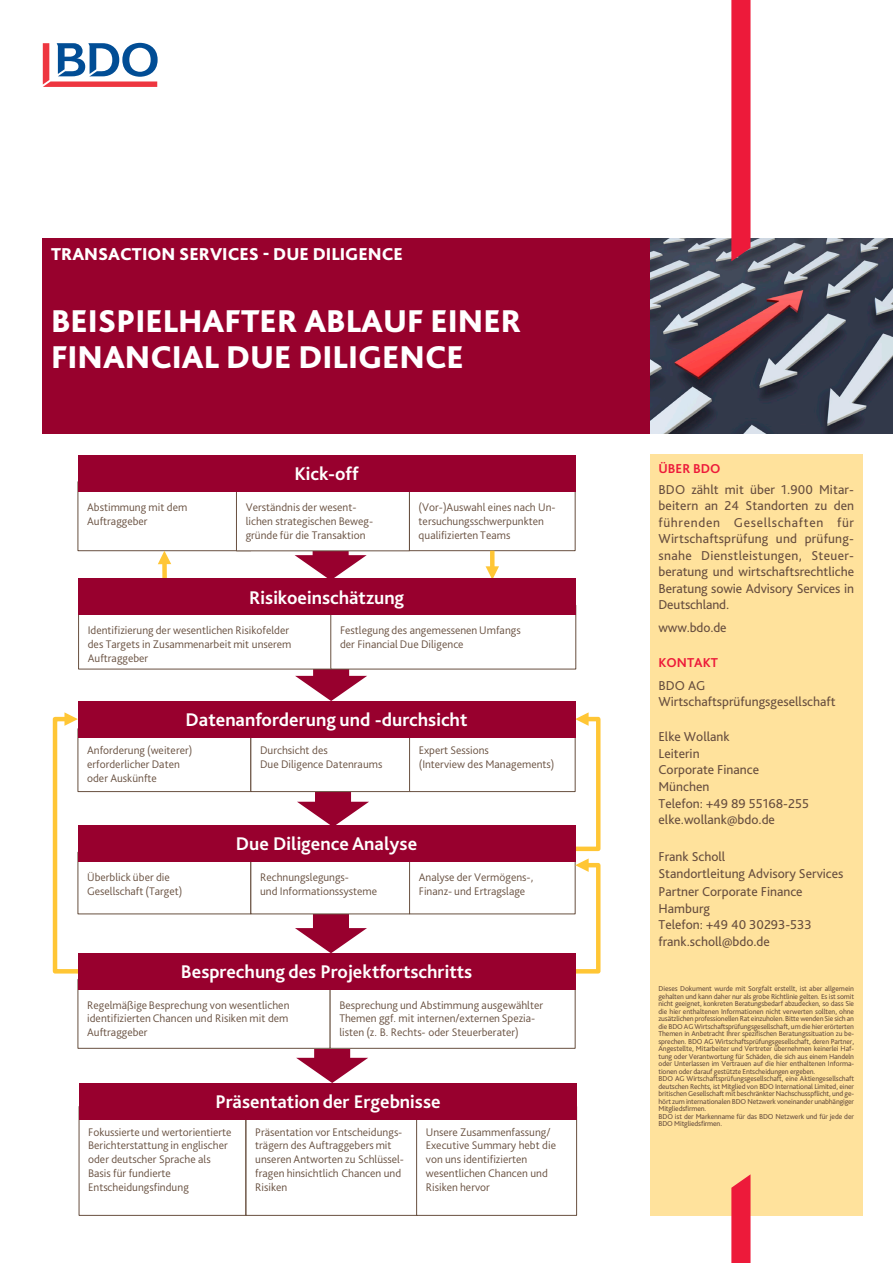
<style>
.page{position:relative;width:893px;height:1263px;background:#fff}
.page>*{position:absolute;margin:0;border:0;box-sizing:border-box;transform-origin:0 0}
.Main_heading{font:800 33px "Bliss Pro";color:#fff}
.t1{font:700 19.2px "Bliss Pro";color:#fff}
.Main_heading_2{font:800 18px "Bliss Pro";color:#fff}
.Body_copy{font:13.5px/16.5px "Bliss Pro";color:#674e3f}
.Sidebar_copy{font:13.5px/16.5px "Bliss Pro";letter-spacing:-.005em;color:#674e3f;text-align:justify}
.Subheadings{font:700 13.5px "Bliss Pro";color:#ed1a3a}
.t2{font:300 11.55px/13.8px "Bliss Pro";color:#685040}
.Disclaimer_copy{font:7.5px/7.5px "Bliss Pro";letter-spacing:-.02em;color:#674e3f;text-align:justify}
</style>
<div class="page">
<svg style="left:43px;top:43px;width:115px;height:44px"></svg>
<img style="left:650px;top:238px;width:243px;height:196px">
<div style="left:650px;top:454px;width:213px;height:761px;background:#ffe29c"></div>
<svg style="left:731px;top:1174px;width:19px;height:89px;background:#ee2e44"></svg>
<svg style="left:731px;top:0;width:19px;height:261px;background:#e81f3e"></svg>
<div style="left:43px;top:238px;width:607px;height:196px;background:#98012d"></div>
<svg style="left:295px;top:914px;width:72px;height:39px"></svg>
<svg style="left:297px;top:792px;width:72px;height:33px"></svg>
<svg style="left:295px;top:669px;width:72px;height:32px"></svg>
<svg style="left:295px;top:551px;width:72px;height:27px"></svg>
<div style="left:77px;top:481px;width:174px;height:70px;border:1px solid #685040"></div>
<div style="left:409px;top:481px;width:167px;height:70px;border:1px solid #685040"></div>
<div style="left:330px;top:605px;width:246px;height:64px;border:1px solid #685040"></div>
<svg style="left:296px;top:1049px;width:72px;height:34px"></svg>
<div style="left:77px;top:979px;width:254px;height:70px;border:1px solid #685040"></div>
<div style="left:330px;top:979px;width:246px;height:70px;border:1px solid #685040"></div>
<div style="left:79px;top:1106px;width:167px;height:110px;border:1px solid #685040"></div>
<div style="left:246px;top:1106px;width:172px;height:110px;border:1px solid #685040"></div>
<div style="left:416px;top:1106px;width:161px;height:110px;border:1px solid #685040"></div>
<div style="left:162px;top:562px;width:5px;height:19px;background:#ffc635"></div>
<svg style="left:158px;top:551px;width:13px;height:13px"></svg>
<div style="left:490px;top:551px;width:5px;height:17px;background:#ffc635"></div>
<svg style="left:486px;top:566px;width:13px;height:12px"></svg>
<svg style="left:52px;top:712px;width:31px;height:262px"></svg>
<svg style="left:571px;top:712px;width:30px;height:264px"></svg>
<div style="left:78px;top:825px;width:497px;height:36px;background:#98002e"></div>
<div style="left:78px;top:578px;width:497px;height:37px;background:#98002e"></div>
<div style="left:78px;top:729px;width:173px;height:62px;background:#fff"></div>
<div style="left:77px;top:728px;width:174px;height:64px;border:1px solid #685040"></div>
<div style="left:250px;top:728px;width:160px;height:64px;border:1px solid #685040"></div>
<div style="left:410px;top:729px;width:165px;height:62px;background:#fff"></div>
<div style="left:409px;top:728px;width:167px;height:64px;border:1px solid #685040"></div>
<div style="left:236px;top:482px;width:173px;height:69px;background:#fff"></div>
<div style="left:236px;top:481px;width:174px;height:70px;border:1px solid #685040"></div>
<div style="left:78px;top:455px;width:497px;height:37px;background:#98002e"></div>
<div style="left:78px;top:701px;width:497px;height:36px;background:#98002e"></div>
<div style="left:78px;top:953px;width:497px;height:36px;background:#98002e"></div>
<div style="left:79px;top:1083px;width:498px;height:36px;background:#98002e"></div>
<p class="Main_heading_2" style="left:51px;top:243px;width:353px">TRANSACTION SERVICES - DUE DILIGENCE</p>
<p class="Main_heading" style="left:51px;top:301px;width:472px">BEISPIELHAFTER ABLAUF EINER</p>
<p class="Main_heading" style="left:51px;top:337px;width:414px">FINANCIAL DUE DILIGENCE</p>
<p class="t1" style="left:294px;top:462px;width:66px">Kick-off</p>
<p class="t2" style="left:87px;top:500px;width:102px">Abstimmung mit dem<br>Auftraggeber</p>
<p class="t2" style="left:419px;top:500px;width:139px">(Vor-)Auswahl eines nach Un&shy;tersuchungsschwerpunkten qualifizierten Teams</p>
<p class="t2" style="left:246px;top:500px;width:129px">Verständnis der wesent&shy;lichen strategischen Beweg&shy;gründe für die Transaktion</p>
<p class="t1" style="left:249px;top:585px;width:157px">Risikoeinschätzung</p>
<p class="t2" style="left:88px;top:623px;width:205px">Identifizierung der wesentlichen Risikofelder des Targets in Zusammenarbeit mit unserem<br>Auftraggeber</p>
<p class="t2" style="left:340px;top:623px;width:182px">Festlegung des angemessenen Umfangs der Financial Due Diligence</p>
<p class="t1" style="left:186px;top:708px;width:283px">Datenanforderung und -durchsicht</p>
<p class="t2" style="left:87px;top:743px;width:107px">Anforderung (weiterer) erforderlicher Daten oder Auskünfte</p>
<p class="t2" style="left:260px;top:743px;width:124px">Durchsicht des<br>Due Diligence Datenraums</p>
<p class="t2" style="left:419px;top:743px;width:137px">Expert Sessions<br>(Interview des Managements)</p>
<p class="t1" style="left:236px;top:832px;width:183px">Due Diligence Analyse</p>
<p class="t2" style="left:87px;top:870px;width:97px">Überblick über die<br>Gesellschaft (Target)</p>
<p class="t2" style="left:260px;top:870px;width:118px">Rechnungslegungs-<br>und Informationssysteme</p>
<p class="t2" style="left:419px;top:870px;width:116px">Analyse der Vermögens-,<br>Finanz- und Ertragslage</p>
<p class="t1" style="left:181px;top:960px;width:293px">Besprechung des Projektfortschritts</p>
<p class="t2" style="left:87px;top:997px;width:204px;text-align:justify">Regelmäßige Besprechung von wesentlichen identifizierten Chancen und Risiken mit dem Auftraggeber</p>
<p class="t2" style="left:339px;top:997px;width:205px">Besprechung und Abstimmung ausgewählter<br>Themen ggf. mit internen/externen Spezia&shy;listen (z. B. Rechts- oder Steuerberater)</p>
<p class="t1" style="left:215px;top:1090px;width:227px">Präsentation der Ergebnisse</p>
<p class="t2" style="left:88px;top:1125px;width:145px">Fokussierte und wertorientierte<br>Berichterstattung in englischer oder deutscher Sprache als<br>Basis für fundierte<br>Entscheidungsfindung</p>
<p class="t2" style="left:255px;top:1125px;width:150px">Präsentation vor Entscheidungs&shy;trägern des Auftraggebers mit unseren Antworten zu Schlüssel&shy;fragen hinsichtlich Chancen und<br>Risiken</p>
<p class="t2" style="left:426px;top:1125px;width:132px">Unsere Zusammenfassung/<br>Executive Summary hebt die von uns identifizierten wesentlichen Chancen und<br>Risiken hervor</p>
<p class="Subheadings" style="left:658px;top:460px;width:64px">ÜBER BDO</p>
<p class="Sidebar_copy" style="left:658px;top:481px;width:197px">BDO zählt mit über 1.900 Mitar&shy;beitern an 24 Standorten zu den führenden Gesellschaften für Wirtschaftsprüfung und prüfung&shy;snahe Dienstleistungen, Steuer&shy;beratung und wirtschaftsrechtliche Beratung sowie Advisory Services in Deutschland.</p>
<p class="Body_copy" style="left:658px;top:619px;width:70px">www.bdo.de</p>
<p class="Subheadings" style="left:658px;top:654px;width:61px">KONTAKT</p>
<p class="Body_copy" style="left:658px;top:677px;width:48px">BDO AG</p>
<p class="Body_copy" style="left:658px;top:693px;width:179px">Wirtschaftsprüfungsgesellschaft</p>
<p class="Body_copy" style="left:658px;top:728px;width:152px">Elke Wollank<br>Leiterin<br>Corporate Finance<br>München<br>Telefon: +49 89 55168-255 elke.wollank@bdo.de</p>
<p class="Body_copy" style="left:658px;top:848px;width:186px">Frank Scholl<br>Standortleitung Advisory Services</p>
<p class="Body_copy" style="left:658px;top:883px;width:155px">Partner Corporate Finance<br>Hamburg<br>Telefon: +49 40 30293-533 frank.scholl@bdo.de</p>
<p class="Disclaimer_copy" style="left:658px;top:985px;width:197px">Dieses Dokument wurde mit Sorgfalt erstellt, ist aber allgemein gehalten und kann daher nur als grobe Richtlinie gelten. Es ist somit nicht geeignet, konkreten Beratungsbedarf abzudecken, so dass Sie die hier enthaltenen Informationen nicht verwerten sollten, ohne zusätzlichen professionellen Rat einzuholen. Bitte wenden Sie sich an die BDO AG Wirtschaftsprüfungsgesellschaft, um die hier erörterten Themen in Anbetracht Ihrer spezifischen Beratungssituation zu be&shy;sprechen. BDO AG Wirtschaftsprüfungsgesellschaft, deren Partner, Angestellte, Mitarbeiter und Vertreter übernehmen keinerlei Haf&shy;tung oder Verantwortung für Schäden, die sich aus einem Handeln oder Unterlassen im Vertrauen auf die hier enthaltenen Informa&shy;tionen oder darauf gestützte Entscheidungen ergeben.</p>
<p class="Disclaimer_copy" style="left:658px;top:1075px;width:197px">BDO AG Wirtschaftsprüfungsgesellschaft, eine Aktiengesellschaft deutschen Rechts, ist Mitglied von BDO International Limited, einer britischen Gesellschaft mit beschränkter Nachschusspflicht, und ge&shy;hört zum internationalen BDO Netzwerk voneinander unabhängiger Mitgliedsfirmen.</p>
<p class="Disclaimer_copy" style="left:658px;top:1112px;width:197px">BDO ist der Markenname für das BDO Netzwerk und für jede der<br>BDO Mitgliedsfirmen.</p>
</div>
